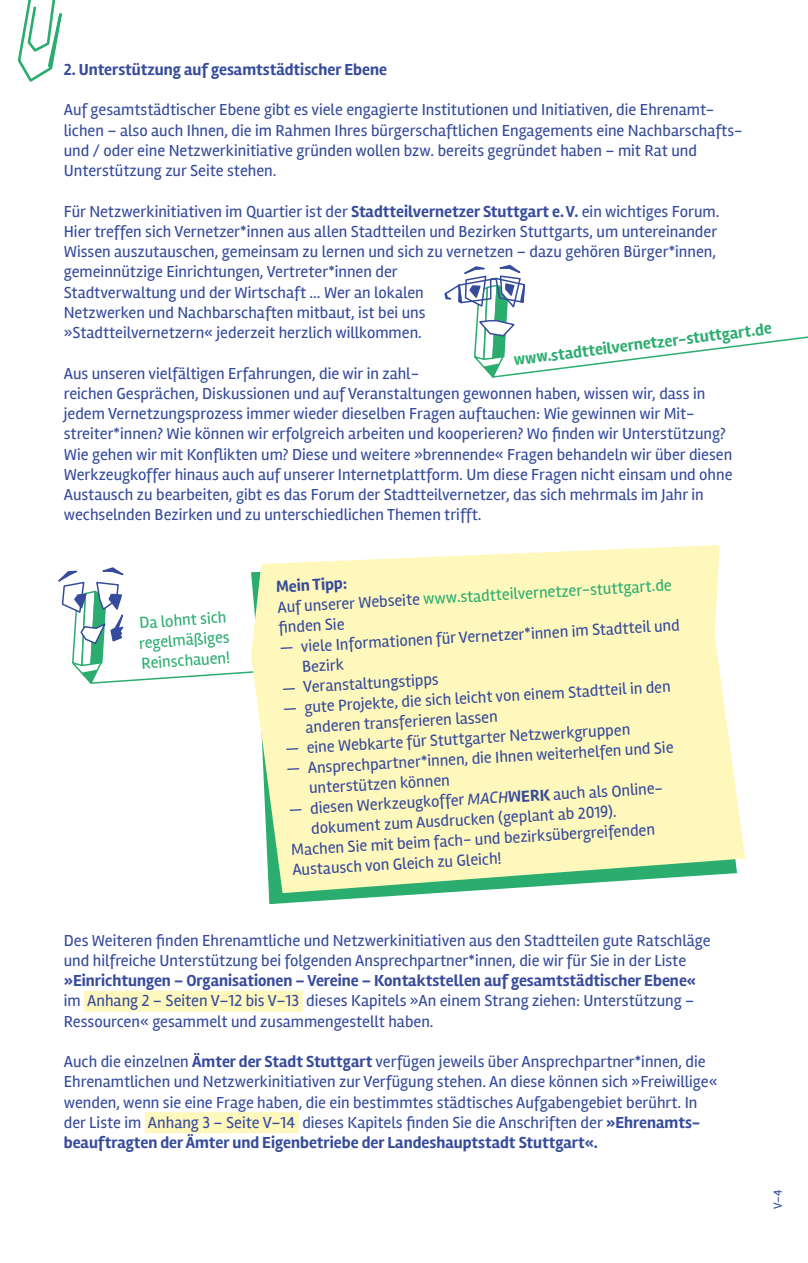
<style>
.page{position:relative;width:808px;height:1263px;background:#fff}
.page>*{position:absolute;margin:0;border:0;box-sizing:border-box;transform-origin:0 0}
.t1{font:16.5px/20.2px "Rambla";color:#364b9b}
.t2{font:700 16.5px "Rambla";color:#364b9b}
.t3{font:16.5px/20.2px "Rambla";color:#2bad70;text-align:justify}
.t4{font:700 16.5px "Rambla";color:#2bad70}
.t5{font:12px "Rambla";color:#364b9b}
.s1{font-weight:700}
.s2{font-weight:700;color:#364b9b}
.s3{color:#364b9b}
.s4{font-style:italic}
</style>
<div class="page">
<div style="left:84px;top:991px;width:219px;height:21px;background:#fff8bd"></div>
<div style="left:145px;top:1112px;width:154px;height:21px;background:#fff8bd"></div>
<svg style="left:58px;top:567px;width:193px;height:117px"></svg>
<svg style="left:268px;top:893px;width:169px;height:11px"></svg>
<svg style="left:251px;top:545px;width:494px;height:348px;background:#f7f6c0"></svg>
<svg style="left:444px;top:264px;width:364px;height:114px"></svg>
<svg style="left:17px;top:0;width:45px;height:82px"></svg>
<p class="t2" style="left:64px;top:60px;width:325px">2. Unterstützung auf gesamtstädtischer Ebene</p>
<p class="t1" style="left:64px;top:100px;width:680px">Auf gesamtstädtischer Ebene gibt es viele engagierte Institutionen und Initiativen, die Ehrenamt&shy;lichen – also auch Ihnen, die im Rahmen Ihres bürgerschaftlichen Engagements eine Nachbarschafts&shy;und / oder eine Netzwerkinitiative gründen wollen bzw. bereits gegründet haben – mit Rat und Unterstützung zur Seite stehen.</p>
<p class="t1" style="left:64px;top:201px;width:657px">Für Netzwerkinitiativen im Quartier ist der <span class="s1">Stadtteilvernetzer Stuttgart e.V.</span> ein wichtiges Forum.<br>Hier treffen sich Vernetzer*innen aus allen Stadtteilen und Bezirken Stuttgarts, um untereinander Wissen auszutauschen, gemeinsam zu lernen und sich zu vernetzen – dazu gehören Bürger*innen, gemeinnützige Einrichtungen, Vertreter*innen der<br>Stadtverwaltung und der Wirtschaft ... Wer an lokalen<br>Netzwerken und Nachbarschaften mitbaut, ist bei uns<br>»Stadtteilvernetzern« jederzeit herzlich willkommen.</p>
<p class="t1" style="left:64px;top:363px;width:670px">Aus unseren vielfältigen Erfahrungen, die wir in zahl-<br>reichen Gesprächen, Diskussionen und auf Veranstaltungen gewonnen haben, wissen wir, dass in jedem Vernetzungsprozess immer wieder dieselben Fragen auftauchen: Wie gewinnen wir Mit&shy;streiter*innen? Wie können wir erfolgreich arbeiten und kooperieren? Wo finden wir Unterstützung?<br>Wie gehen wir mit Konflikten um? Diese und weitere »brennende« Fragen behandeln wir über diesen Werkzeugkoffer hinaus auch auf unserer Internetplattform. Um diese Fragen nicht einsam und ohne Austausch zu bearbeiten, gibt es das Forum der Stadtteilvernetzer, das sich mehrmals im Jahr in wechselnden Bezirken und zu unterschiedlichen Themen trifft.</p>
<p class="t4" style="left:513px;top:350px;width:261px;rotate:-7deg">www.stadtteilvernetzer-stuttgart.de</p>
<p class="t3" style="left:137px;top:613px;width:92px;rotate:-4deg">Da lohnt sich regelmäßiges Reinschauen!</p>
<p class="t3" style="left:276px;top:577px;width:396px;line-height:19.2px;rotate:-3deg"><span class="s2">Mein Tipp:<br></span><span class="s3">Auf unserer Webseite</span> www.stadtteilvernetzer-stuttgart.de</p>
<p class="t1" style="left:278px;top:617px;width:68px;rotate:-3deg">fi nden Sie</p>
<p class="t1" style="left:300px;top:635px;width:381px;line-height:21px;text-indent:-21px;rotate:-3deg">— viele Informationen für Vernetzer*innen im Stadtteil und<br>Bezirk</p>
<p class="t1" style="left:282px;top:677px;width:158px;rotate:-3deg">— Veranstaltungstipps</p>
<p class="t1" style="left:304px;top:696px;width:368px;text-indent:-21px;rotate:-3deg">— gute Projekte, die sich leicht von einem Stadtteil in den anderen transferieren lassen</p>
<p class="t1" style="left:285px;top:738px;width:347px;rotate:-3deg">— eine Webkarte für Stuttgarter Netzwerkgruppen</p>
<p class="t1" style="left:307px;top:756px;width:368px;line-height:20.7px;text-indent:-21px;rotate:-3deg">— Ansprechpartner*innen, die Ihnen weiterhelfen und Sie unterstützen können</p>
<p class="t1" style="left:288px;top:798px;width:376px;rotate:-3deg">— diesen Werkzeugkoffer <span class="s4">MACH</span><span class="s1">WERK</span> auch als Online-</p>
<p class="t1" style="left:311px;top:817px;width:307px;rotate:-3deg">dokument zum Ausdrucken (geplant ab 2019).</p>
<p class="t1" style="left:291px;top:839px;width:366px;rotate:-3deg">Machen Sie mit beim fach- und bezirksübergreifenden</p>
<p class="t1" style="left:292px;top:859px;width:211px;rotate:-3deg">Austausch von Gleich zu Gleich!</p>
<p class="t1" style="left:64px;top:930px;width:648px">Des Weiteren finden Ehrenamtliche und Netzwerkinitiativen aus den Stadtteilen gute Ratschläge und hilfreiche Unterstützung bei folgenden Ansprechpartner*innen, die wir für Sie in der Liste</p>
<p class="t2" style="left:64px;top:971px;width:634px">»Einrichtungen – Organisationen – Vereine – Kontaktstellen auf gesamtstädtischer Ebene«</p>
<p class="t1" style="left:64px;top:991px;width:632px">im Anhang 2 – Seiten V–12 bis V–13 dieses Kapitels »An einem Strang ziehen: Unterstützung –<br>Ressourcen« gesammelt und zusammengestellt haben.</p>
<p class="t1" style="left:64px;top:1051px;width:655px">Auch die einzelnen <span class="s1">Ämter der Stadt Stuttgart</span> verfügen jeweils über Ansprechpartner*innen, die Ehrenamtlichen und Netzwerkinitiativen zur Verfügung stehen. An diese können sich »Freiwillige« wenden, wenn sie eine Frage haben, die ein bestimmtes städtisches Aufgabengebiet berührt. In der Liste im Anhang 3 – Seite V–14 dieses Kapitels finden Sie die Anschriften der <span class="s1">»Ehrenamts&shy;beauftragten der Ämter und Eigenbetriebe der Landeshauptstadt Stuttgart«.</span></p>
<p class="t5" style="left:770px;top:1209px;width:21px;rotate:-90deg">V–4</p>
</div>
